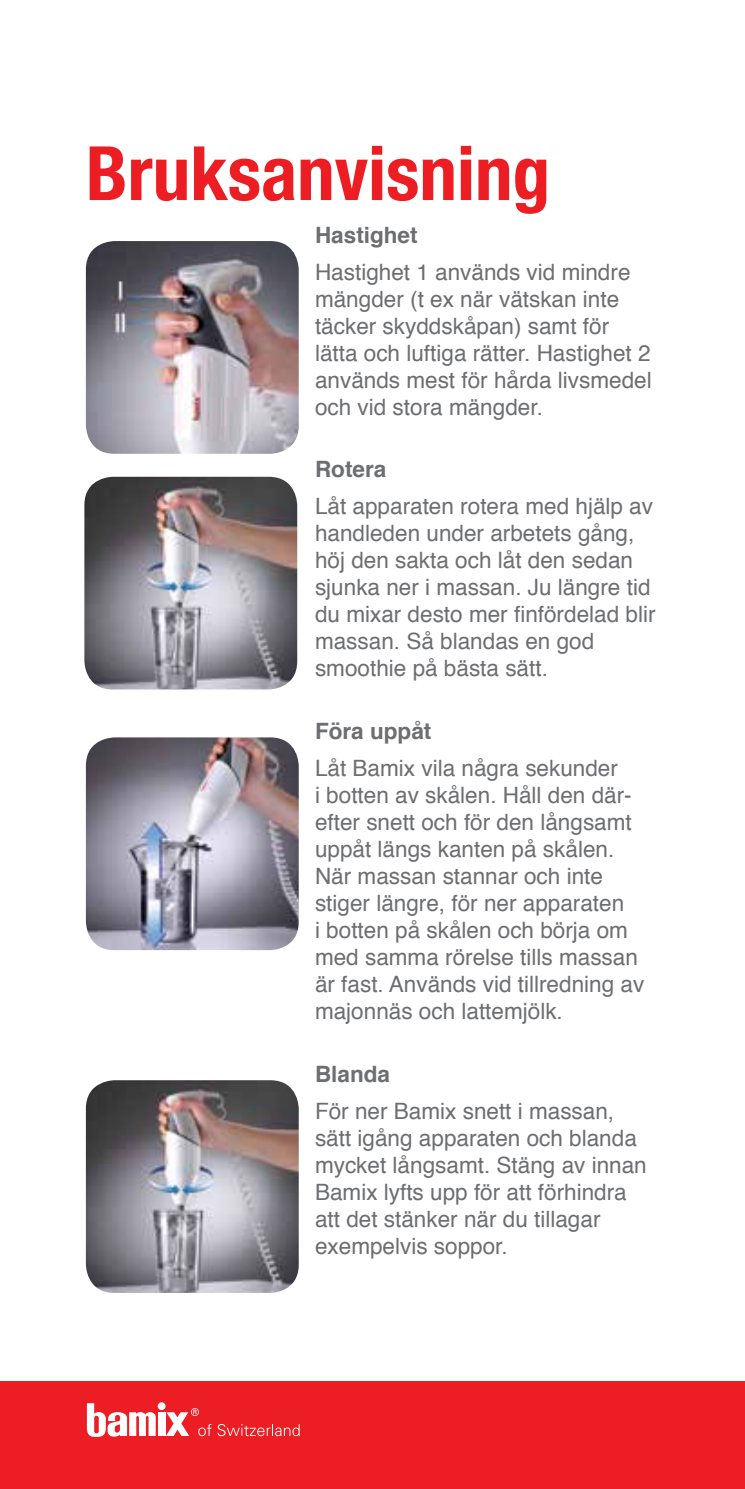
<style>
.page{position:relative;width:745px;height:1489px;background:#fff}
.page>*{position:absolute;margin:0;border:0;box-sizing:border-box;transform-origin:0 0}
.t1{font:700 condensed 75px "Helvetica Neue";color:#ed1d24}
.t2{font:22.5px/27px "Helvetica";color:#6d6e71}
.t3{font:700 22.5px "Helvetica";color:#6d6e71}
</style>
<div class="page">
<div style="left:0;top:1381px;width:744px;height:107px;background:#ed1d24"></div>
<div style="left:158px;top:1402px;width:7px;height:7px;background:#fff;border-radius:50%"></div>
<div style="left:158px;top:1412px;width:7px;height:23px;background:#fff"></div>
<svg style="left:87px;top:1403px;width:69px;height:33px"></svg>
<svg style="left:166px;top:1408px;width:45px;height:27px"></svg>
<svg style="left:217px;top:1424px;width:82px;height:11px"></svg>
<img style="left:84px;top:477px;width:213px;height:212px">
<img style="left:86px;top:737px;width:212px;height:213px">
<img style="left:86px;top:1080px;width:212px;height:212px">
<img style="left:86px;top:241px;width:212px;height:213px">
<h1 class="t1" style="left:86px;top:128px;width:465px">Bruksanvisning</h1>
<p class="t3" style="left:315px;top:216px;width:104px">Hastighet</p>
<p class="t2" style="left:315px;top:259px;width:338px">Hastighet 1 används vid mindre mängder (t ex när vätskan inte täcker skyddskåpan) samt för lätta och luftiga rätter. Hastighet 2 används mest för hårda livsmedel och vid stora mängder.</p>
<p class="t3" style="left:315px;top:451px;width:73px">Rotera</p>
<p class="t2" style="left:315px;top:493px;width:342px">Låt apparaten rotera med hjälp av handleden under arbetets gång, höj den sakta och låt den sedan sjunka ner i massan. Ju längre tid du mixar desto mer finfördelad blir massan. Så blandas en god smoothie på bästa sätt.</p>
<p class="t3" style="left:315px;top:712px;width:118px">Föra uppåt</p>
<p class="t2" style="left:315px;top:755px;width:330px">Låt Bamix vila några sekunder<br>i botten av skålen. Håll den där&shy;efter snett och för den långsamt uppåt längs kanten på skålen.<br>När massan stannar och inte stiger längre, för ner apparaten<br>i botten på skålen och börja om med samma rörelse tills massan är fast. Används vid tillredning av majonnäs och lattemjölk.</p>
<p class="t3" style="left:315px;top:1055px;width:77px">Blanda</p>
<p class="t2" style="left:315px;top:1097px;width:333px">För ner Bamix snett i massan, sätt igång apparaten och blanda mycket långsamt. Stäng av innan<br>Bamix lyfts upp för att förhindra att det stänker när du tillagar exempelvis soppor.</p>
</div>
